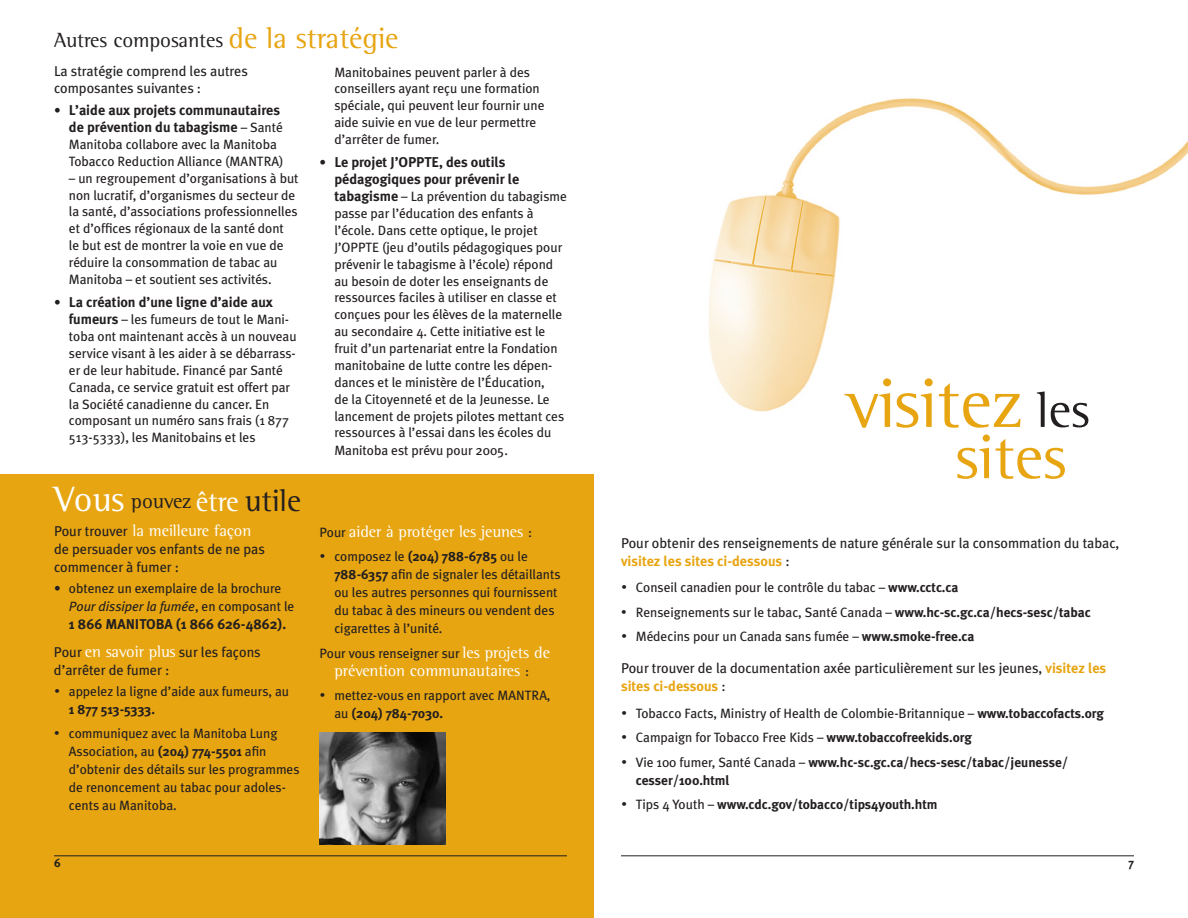
<style>
.page{position:relative;width:1188px;height:918px;background:#fff}
.page>*{position:absolute;margin:0;border:0;box-sizing:border-box;transform-origin:0 0}
.t1{font:70.95px "Rotis Semi Serif";letter-spacing:-.005em;color:#e7a512}
.t2{font:63.75px "Rotis Semi Serif";letter-spacing:-.005em;color:#e7a512}
.t3{font:21px "Rotis Semi Serif";letter-spacing:-.005em;color:#231f20}
.t4{font:16.5px "Rotis Semi Serif";letter-spacing:-.005em;color:#fff}
.t5{font:14.25px/18px "Meta Plus";letter-spacing:-.005em;color:#231f20}
.t6{font:700 14.25px/16.8px "Meta Plus";letter-spacing:-.005em;color:#231f20}
.t7{font:13.5px/17px "Meta Plus";letter-spacing:-.005em;color:#231f20}
.t8{font:700 13.5px/18px "Meta Plus";letter-spacing:-.005em;color:#231f20}
.t9{font:700 12px "Meta Plus";color:#231f20}
.s1{font-size:30px;color:#e7a512}
.s2{font-weight:400;font-size:13.5px}
.s3{font-weight:700;font-size:14.25px}
.s4{font-size:36px;color:#fff}
.s5{font-size:28.5px;color:#fff}
.s6{font-size:31.5px}
.s7{font-family:"Meta Plus";font-size:14.25px;color:#231f20}
.s8{font-style:italic}
.s9{font-weight:400}
.s10{font-family:"Rotis Semi Serif";font-weight:400;font-size:16.5px;color:#fff}
.s11{font-weight:700}
.s12{font-family:"Meta Plus";font-size:13.5px;color:#231f20}
.s13{font-family:"Rotis Semi Serif";font-size:16.5px;color:#fff}
.s14{font-size:50.7px;color:#231f20}
.s15{font-weight:700;color:#e7a512}
</style>
<div class="page">
<img style="left:709px;top:98px;width:479px;height:314px">
<div style="left:0;top:474px;width:594px;height:444px;background:#e7a512"></div>
<img style="left:320px;top:732px;width:125px;height:113px">
<hr style="left:54px;top:855px;width:513px;height:1px;background:#231f20">
<hr style="left:621px;top:855px;width:513px;height:1px;background:#231f20">
<h3 class="t3" style="left:54px;top:27px;width:346px">Autres composantes <span class="s1">de la stratégie</span></h3>
<p class="t5" style="left:54px;top:63px;width:196px;line-height:16.8px">La stratégie comprend les autres composantes suivantes :</p>
<p class="t6" style="left:54px;top:102px;width:230px;text-align:right"><span class="s2">•</span> L’aide aux projets communautaires de prévention du tabagisme <span class="s2">– Santé</span></p>
<p class="t7" style="left:69px;top:136px;width:216px">Manitoba collabore avec la Manitoba<br>Tobacco Reduction Alliance (MANTRA)</p>
<p class="t7" style="left:69px;top:169px;width:231px">– un regroupement d’organisations à but non lucratif, d’organismes du secteur de la santé, d’associations professionnelles et d’offices régionaux de la santé dont<br>le but est de montrer la voie en vue de réduire la consommation de tabac au Manitoba – et soutient ses activités.</p>
<p class="t6" style="left:54px;top:294px;width:221px"><span class="s2">•</span> La création d’une ligne d’aide aux</p>
<p class="t7" style="left:69px;top:311px;width:229px"><span class="s3">fumeurs</span> – les fumeurs de tout le Mani&shy;toba ont maintenant accès à un nouveau service visant à les aider à se débarrass&shy;er de leur habitude. Financé par Santé Canada, ce service gratuit est offert par la Société canadienne du cancer. En composant un numéro sans frais (1 877<br>513-5333), les Manitobains et les</p>
<h3 class="t3" style="left:54px;top:488px;width:249px"><span class="s4">Vous</span> pouvez <span class="s5">être</span> <span class="s6">utile</span></h3>
<p class="t4" style="left:54px;top:521px;width:199px"><span class="s7">Pour trouver</span> la meilleure façon</p>
<p class="t5" style="left:54px;top:540px;width:212px">de persuader vos enfants de ne pas commencer à fumer :</p>
<p class="t7" style="left:69px;top:579px;width:227px;line-height:18px;text-indent:-15px">• obtenez un exemplaire de la brochure<br><span class="s8">Pour dissiper la fumée</span>, en composant le</p>
<p class="t6" style="left:54px;top:609px;width:234px;line-height:28.8px;text-indent:15px">1 866 MANITOBA (1 866 626-4862).<br><span class="s9">Pour</span> <span class="s10">en savoir plus</span> <span class="s9">sur les façons</span></p>
<p class="t5" style="left:54px;top:661px;width:117px">d’arrêter de fumer :</p>
<p class="t7" style="left:69px;top:682px;width:222px;line-height:18px;text-indent:-15px">• appelez la ligne d’aide aux fumeurs, au<br><span class="s11">1 877 513-5333.</span></p>
<p class="t7" style="left:69px;top:724px;width:232px;line-height:18px;text-indent:-15px">• communiquez avec la Manitoba Lung Association, au <span class="s11">(204) 774-5501</span> afin d’obtenir des détails sur les programmes de renoncement au tabac pour adoles&shy;cents au Manitoba.</p>
<p class="t7" style="left:334px;top:63px;width:212px">Manitobaines peuvent parler à des conseillers ayant reçu une formation spéciale, qui peuvent leur fournir une aide suivie en vue de leur permettre d’arrêter de fumer.</p>
<p class="t6" style="left:334px;top:154px;width:187px;text-indent:-15px"><span class="s2">•</span> Le projet J’OPPTE, des outils pédagogiques pour prévenir le</p>
<p class="t7" style="left:334px;top:188px;width:234px"><span class="s3">tabagisme</span> – La prévention du tabagisme passe par l’éducation des enfants à l’école. Dans cette optique, le projet J’OPPTE (jeu d’outils pédagogiques pour prévenir le tabagisme à l’école) répond au besoin de doter les enseignants de ressources faciles à utiliser en classe et conçues pour les élèves de la maternelle au secondaire 4. Cette initiative est le fruit d’un partenariat entre la Fondation manitobaine de lutte contre les dépen&shy;dances et le ministère de l’Éducation,<br>de la Citoyenneté et de la Jeunesse. Le lancement de projets pilotes mettant ces ressources à l’essai dans les écoles du Manitoba est prévu pour 2005.</p>
<p class="t4" style="left:320px;top:522px;width:214px"><span class="s12">Pour</span> aider à protéger les jeunes <span class="s12">:</span></p>
<p class="t7" style="left:334px;top:548px;width:228px;line-height:18px;text-indent:-15px">• composez le <span class="s11">(204) 788-6785</span> ou le <span class="s11">788-6357</span> afin de signaler les détaillants ou les autres personnes qui fournissent du tabac à des mineurs ou vendent des cigarettes à l’unité.</p>
<p class="t7" style="left:320px;top:645px;width:232px">Pour vous renseigner sur <span class="s13">les projets de</span></p>
<p class="t4" style="left:334px;top:661px;width:196px">prévention communautaires <span class="s12">:</span></p>
<p class="t7" style="left:334px;top:687px;width:218px;line-height:18px;text-indent:-15px">• mettez-vous en rapport avec MANTRA, au <span class="s11">(204) 784-7030.</span></p>
<h1 class="t1" style="left:847px;top:362px;width:244px">visitez <span class="s14">les</span></h1>
<h2 class="t2" style="left:955px;top:420px;width:113px">sites</h2>
<p class="t5" style="left:621px;top:533px;width:500px">Pour obtenir des renseignements de nature générale sur la consommation du tabac, <span class="s15">visitez les sites ci-dessous</span> :</p>
<p class="t7" style="left:621px;top:579px;width:339px">• Conseil canadien pour le contrôle du tabac – <span class="s11">www.cctc.ca</span></p>
<p class="t7" style="left:621px;top:603px;width:471px">• Renseignements sur le tabac, Santé Canada – <span class="s11">www.hc-sc.gc.ca/hecs-sesc/tabac</span></p>
<p class="t7" style="left:621px;top:628px;width:355px">• Médecins pour un Canada sans fumée – <span class="s11">www.smoke-free.ca</span></p>
<p class="t5" style="left:621px;top:659px;width:487px">Pour trouver de la documentation axée particulièrement sur les jeunes, <span class="s15">visitez les sites ci-dessous</span> :</p>
<p class="t7" style="left:621px;top:705px;width:484px">• Tobacco Facts, Ministry of Health de Colombie-Britannique – <span class="s11">www.tobaccofacts.org</span></p>
<p class="t7" style="left:621px;top:729px;width:352px">• Campaign for Tobacco Free Kids – <span class="s11">www.tobaccofreekids.org</span></p>
<p class="t8" style="left:636px;top:753px;width:434px;text-indent:-15px">• <span class="s9">Vie 100 fumer, Santé Canada –</span> www.hc-sc.gc.ca/hecs-sesc/tabac/jeunesse/ cesser/100.html</p>
<p class="t8" style="left:621px;top:796px;width:318px">• <span class="s9">Tips 4 Youth –</span> www.cdc.gov/tobacco/tips4youth.htm</p>
<p class="t9" style="left:54px;top:856px;width:8px">6</p>
<p class="t9" style="left:1128px;top:856px;width:7px">7</p>
</div>
